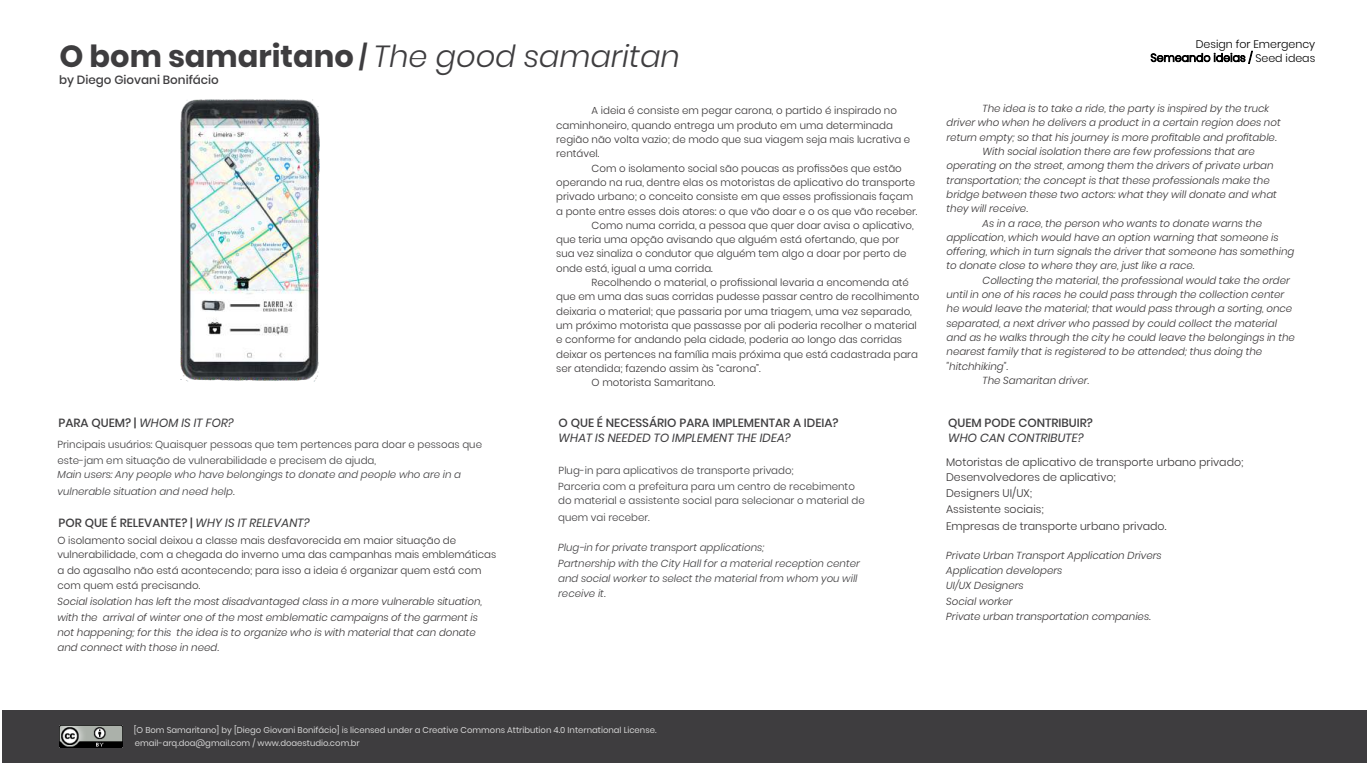
<style>
.page{position:relative;width:1367px;height:769px;background:#fff}
.page>*{position:absolute;margin:0;border:0;box-sizing:border-box;transform-origin:0 0}
.t1{font:italic 300 30.4px "Poppins";color:#3e3d3f}
.t2{font:500 11.9px "Poppins";color:#3e3d3f}
.t3{font:500 11.8px "Poppins";color:#3e3d3f}
.t4{font:italic 11.8px "Poppins";color:#3e3d3f}
.t5{font:300 11px/16.2px "Poppins";color:#373435}
.t6{font:300 11px/13.2px "Poppins";color:#000;text-align:right}
.t7{font:italic 300 10.2px/15.3px "Poppins";color:#373435}
.t8{font:300 10.2px/14.3px "Poppins";color:#373435}
.t9{font:300 10.2px/16.3px "Poppins";color:#3e3d3f}
.t10{font:italic 300 10.2px/15.3px "Poppins";color:#3e3d3f}
.t11{font:8.5px/12.6px "Poppins";color:#d5d5d5}
.s1{font-weight:700;font-style:normal}
.s2{font-weight:500}
.s3{font-weight:500;font-style:normal}
.s4{font-weight:400;font-style:italic}
</style>
<div class="page">
<div style="left:1px;top:709px;width:1365px;height:53px;background:#3e3d3f"></div>
<img style="left:59px;top:725px;width:64px;height:22px">
<img style="left:180px;top:99px;width:140px;height:283px">
<h1 class="t1" style="left:59px;top:35px;width:622px"><span class="s1">O bom samaritano</span> <span class="s2">|</span> The good samaritan</h1>
<p class="t2" style="left:59px;top:71px;width:161px">by Diego Giovani Bonifácio</p>
<p class="t4" style="left:59px;top:414px;width:177px"><span class="s3">PARA QUEM? |</span> WHOM IS IT FOR?</p>
<p class="t9" style="left:57px;top:435px;width:426px">Principais usuários: Quaisquer pessoas que tem pertences para doar e pessoas que este-jam em situação de vulnerabilidade e precisem de ajuda,</p>
<p class="t10" style="left:57px;top:466px;width:405px;line-height:16.3px">Main users: Any people who have belongings to donate and people who are in a vulnerable situation and need help.</p>
<p class="t3" style="left:59px;top:514px;width:253px">POR QUE É RELEVANTE? | <span class="s4">WHY IS IT RELEVANT?</span></p>
<p class="t8" style="left:57px;top:533px;width:440px">O isolamento social deixou a classe mais desfavorecida em maior situação de vulnerabilidade, com a chegada do inverno uma das campanhas mais emblemáticas</p>
<p class="t8" style="left:57px;top:562px;width:425px;line-height:15.3px">a do agasalho não está acontecendo; para isso a ideia é organizar quem está com com quem está precisando.</p>
<p class="t7" style="left:57px;top:594px;width:426px">Social isolation has left the most disadvantaged class in a more vulnerable situation, with the arrival of winter one of the most emblematic campaigns of the garment is not happening; for this the idea is to organize who is with material that can donate and connect with those in need.</p>
<p class="t8" style="left:556px;top:104px;width:355px;text-indent:35px">A ideia é consiste em pegar carona, o partido é inspirado no caminhoneiro, quando entrega um produto em uma determinada região não volta vazio; de modo que sua viagem seja mais lucrativa e rentável.</p>
<p class="t8" style="left:591px;top:161px;width:312px">Com o isolamento social são poucas as profissões que estão</p>
<p class="t8" style="left:556px;top:175px;width:360px">operando na rua, dentre elas os motoristas de aplicativo do transporte</p>
<p class="t8" style="left:556px;top:189px;width:358px">privado urbano; o conceito consiste em que esses profissionais façam</p>
<p class="t8" style="left:556px;top:204px;width:363px">a ponte entre esses dois atores: o que vão doar e o os que vão receber.</p>
<p class="t8" style="left:591px;top:218px;width:323px">Como numa corrida, a pessoa que quer doar avisa o aplicativo,</p>
<p class="t8" style="left:556px;top:232px;width:344px">que teria uma opção avisando que alguém está ofertando, que por</p>
<p class="t8" style="left:556px;top:247px;width:351px">sua vez sinaliza o condutor que alguém tem algo a doar por perto de</p>
<p class="t8" style="left:556px;top:261px;width:158px">onde está, igual a uma corrida.</p>
<p class="t8" style="left:591px;top:275px;width:319px">Recolhendo o material, o profissional levaria a encomenda até</p>
<p class="t8" style="left:556px;top:289px;width:364px">que em uma das suas corridas pudesse passar centro de recolhimento</p>
<p class="t8" style="left:556px;top:304px;width:357px">deixaria o material; que passaria por uma triagem, uma vez separado,</p>
<p class="t8" style="left:556px;top:318px;width:362px">um próximo motorista que passasse por ali poderia recolher o material</p>
<p class="t8" style="left:556px;top:332px;width:347px">e conforme for andando pela cidade, poderia ao longo das corridas</p>
<p class="t8" style="left:556px;top:347px;width:363px">deixar os pertences na família mais próxima que está cadastrada para</p>
<p class="t8" style="left:556px;top:361px;width:206px">ser atendida; fazendo assim às “carona”.</p>
<p class="t8" style="left:591px;top:375px;width:125px">O motorista Samaritano.</p>
<p class="t3" style="left:558px;top:414px;width:281px">O QUE É NECESSÁRIO PARA IMPLEMENTAR A IDEIA?</p>
<p class="t4" style="left:558px;top:429px;width:234px">WHAT IS NEEDED TO IMPLEMENT THE IDEA?</p>
<p class="t9" style="left:558px;top:462px;width:298px">Plug-in para aplicativos de transporte privado;<br>Parceria com a prefeitura para um centro de recebimento</p>
<p class="t9" style="left:558px;top:492px;width:308px">do material e assistente social para selecionar o material de quem vai receber.</p>
<p class="t10" style="left:558px;top:540px;width:303px">Plug-in for private transport applications;<br>Partnership with the City Hall for a material reception center and social worker to select the material from whom you will receive it.</p>
<p class="t6" style="left:1150px;top:38px;width:166px">Design for Emergency<br>Semeando ideias / Seed ideas</p>
<p class="t7" style="left:982px;top:101px;width:288px">The idea is to take a ride, the party is inspired by the truck</p>
<p class="t7" style="left:946px;top:115px;width:336px">driver who when he delivers a product in a certain region does not</p>
<p class="t7" style="left:946px;top:129px;width:331px">return empty; so that his journey is more profitable and profitable.</p>
<p class="t7" style="left:982px;top:144px;width:274px">With social isolation there are few professions that are</p>
<p class="t7" style="left:946px;top:158px;width:328px">operating on the street, among them the drivers of private urban</p>
<p class="t7" style="left:946px;top:172px;width:325px">transportation; the concept is that these professionals make the</p>
<p class="t7" style="left:946px;top:187px;width:332px">bridge between these two actors: what they will donate and what</p>
<p class="t7" style="left:946px;top:201px;width:83px">they will receive.</p>
<p class="t7" style="left:982px;top:215px;width:281px">As in a race, the person who wants to donate warns the</p>
<p class="t7" style="left:946px;top:229px;width:333px">application, which would have an option warning that someone is</p>
<p class="t7" style="left:946px;top:244px;width:349px">offering, which in turn signals the driver that someone has something</p>
<p class="t7" style="left:946px;top:258px;width:249px">to donate close to where they are, just like a race.</p>
<p class="t7" style="left:982px;top:272px;width:309px">Collecting the material, the professional would take the order</p>
<p class="t7" style="left:946px;top:287px;width:339px">until in one of his races he could pass through the collection center</p>
<p class="t7" style="left:946px;top:301px;width:347px">he would leave the material; that would pass through a sorting, once</p>
<p class="t7" style="left:946px;top:315px;width:332px">separated, a next driver who passed by could collect the material</p>
<p class="t7" style="left:946px;top:329px;width:350px">and as he walks through the city he could leave the belongings in the</p>
<p class="t7" style="left:946px;top:344px;width:317px">nearest family that is registered to be attended; thus doing the</p>
<p class="t7" style="left:946px;top:358px;width:63px">"hitchhiking".</p>
<p class="t7" style="left:982px;top:372px;width:108px">The Samaritan driver.</p>
<p class="t3" style="left:948px;top:414px;width:146px">QUEM PODE CONTRIBUIR?</p>
<p class="t4" style="left:948px;top:429px;width:137px">WHO CAN CONTRIBUTE?</p>
<p class="t5" style="left:946px;top:454px;width:299px;line-height:14.9px">Motoristas de aplicativo de transporte urbano privado;<br>Desenvolvedores de aplicativo;</p>
<p class="t5" style="left:946px;top:485px;width:222px">Designers UI/UX;<br>Assistente sociais;<br>Empresas de transporte urbano privado.</p>
<p class="t7" style="left:946px;top:547px;width:217px">Private Urban Transport Application Drivers<br>Application developers<br>UI/UX Designers<br>Social worker<br>Private urban transportation companies.</p>
<p class="t11" style="left:134px;top:723px;width:524px">[O Bom Samaritano] by [Diego Giovani Bonifácio] is licensed under a Creative Commons Attribution 4.0 International License. email-arq.doa@gmail.com / www.doaestudio.com.br</p>
</div>
